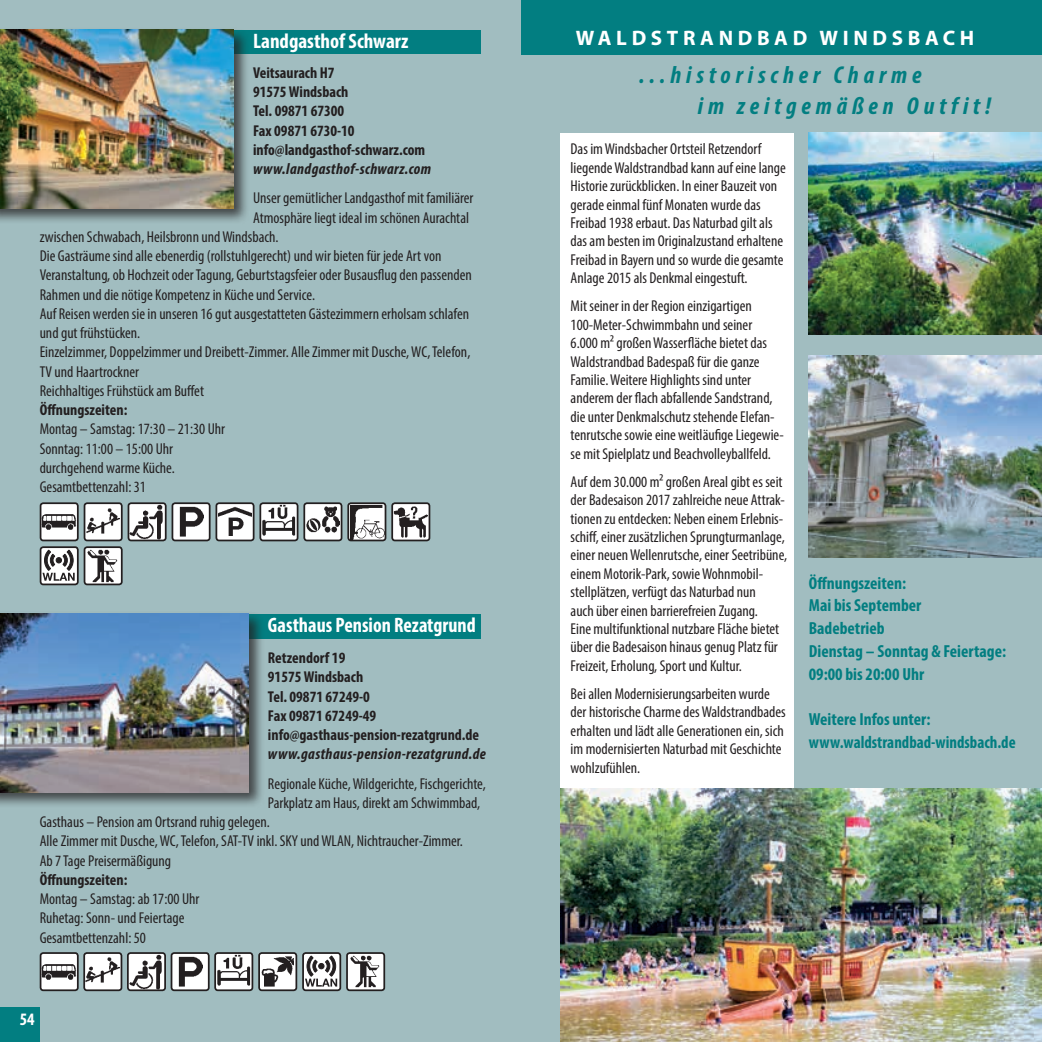
<style>
.page{position:relative;width:1042px;height:1042px;background:#a1bdc0}
.page>*{position:absolute;margin:0;border:0;box-sizing:border-box;transform-origin:0 0}
.t1{font:italic 700 condensed 24.5px/31.5px "Myriad Pro";letter-spacing:.2em;color:#027e81}
.t2{font:700 condensed 21px "Myriad Pro";color:#fff;scale:.96 1}
.t3{font:700 21px "Myriad Pro";letter-spacing:.22em;color:#fff}
.t4{font:700 condensed 21px "Myriad Pro";color:#fff}
.t5{font:700 condensed 17.5px/22.8px "Myriad Pro";color:#027e81}
.t6{font:700 condensed 17.5px "Myriad Pro";color:#fff}
.t7{font:condensed 15.75px/18.4px "Myriad Pro";color:#231f20}
.t8{font:700 condensed 15.75px/19.2px "Myriad Pro";color:#231f20}
.t9{font:italic 700 condensed 15.75px "Myriad Pro";letter-spacing:.025em;color:#231f20}
</style>
<div class="page">
<div style="left:0;top:1007px;width:40px;height:35px;background:#027e81"></div>
<div style="left:40px;top:614px;width:441px;height:24px;background:#027e81"></div>
<div style="left:172px;top:503px;width:38px;height:37px;background:#fff;border-radius:3px"></div>
<img style="left:180px;top:506px;width:24px;height:30px">
<div style="left:172px;top:502px;width:39px;height:39px;border:2px solid #231f20;border-radius:3px"></div>
<div style="left:41px;top:503px;width:37px;height:37px;background:#fff;border-radius:3px"></div>
<img style="left:43px;top:514px;width:33px;height:16px">
<div style="left:40px;top:502px;width:39px;height:39px;border:2px solid #231f20;border-radius:3px"></div>
<div style="left:216px;top:503px;width:38px;height:37px;background:#fff;border-radius:3px"></div>
<img style="left:218px;top:507px;width:33px;height:29px">
<div style="left:215px;top:502px;width:39px;height:39px;border:2px solid #231f20;border-radius:3px"></div>
<div style="left:128px;top:503px;width:38px;height:37px;background:#fff;border-radius:3px"></div>
<img style="left:131px;top:505px;width:32px;height:33px">
<div style="left:128px;top:502px;width:39px;height:39px;border:2px solid #231f20;border-radius:3px"></div>
<div style="left:85px;top:503px;width:37px;height:37px;background:#fff;border-radius:3px"></div>
<img style="left:87px;top:508px;width:33px;height:25px">
<div style="left:84px;top:502px;width:39px;height:39px;border:2px solid #231f20;border-radius:3px"></div>
<img style="left:350px;top:505px;width:33px;height:33px">
<div style="left:347px;top:502px;width:39px;height:39px;border:2px solid #231f20;border-radius:3px"></div>
<div style="left:304px;top:503px;width:37px;height:37px;background:#fff;border-radius:3px"></div>
<img style="left:306px;top:507px;width:33px;height:25px">
<div style="left:303px;top:502px;width:39px;height:39px;border:2px solid #231f20;border-radius:3px"></div>
<div style="left:260px;top:503px;width:38px;height:37px;background:#fff;border-radius:3px"></div>
<img style="left:262px;top:505px;width:33px;height:31px">
<div style="left:259px;top:502px;width:39px;height:39px;border:2px solid #231f20;border-radius:3px"></div>
<svg style="left:392px;top:503px;width:37px;height:37px"></svg>
<img style="left:394px;top:505px;width:33px;height:32px">
<div style="left:391px;top:502px;width:39px;height:39px;border:2px solid #231f20;border-radius:3px"></div>
<div style="left:85px;top:547px;width:37px;height:37px;background:#fff;border-radius:3px"></div>
<img style="left:88px;top:549px;width:29px;height:33px">
<div style="left:84px;top:546px;width:39px;height:39px;border:2px solid #231f20;border-radius:3px"></div>
<div style="left:41px;top:547px;width:37px;height:37px;background:#fff;border-radius:3px"></div>
<svg style="left:43px;top:550px;width:32px;height:31px"></svg>
<div style="left:40px;top:546px;width:39px;height:39px;border:2px solid #231f20;border-radius:3px"></div>
<div style="left:40px;top:30px;width:441px;height:24px;background:#027e81"></div>
<div style="left:0;top:27px;width:250px;height:198px;background:#231f20;opacity:.75"></div>
<img style="left:0;top:30px;width:233px;height:178px">
<div style="left:347px;top:953px;width:37px;height:37px;background:#fff;border-radius:3px"></div>
<img style="left:350px;top:955px;width:30px;height:33px">
<div style="left:346px;top:952px;width:39px;height:39px;border:2px solid #231f20;border-radius:3px"></div>
<svg style="left:303px;top:953px;width:37px;height:37px"></svg>
<svg style="left:305px;top:955px;width:32px;height:31px"></svg>
<div style="left:302px;top:952px;width:39px;height:39px;border:2px solid #231f20;border-radius:3px"></div>
<div style="left:259px;top:953px;width:37px;height:37px;background:#fff;border-radius:3px"></div>
<img style="left:261px;top:956px;width:32px;height:31px">
<div style="left:258px;top:952px;width:39px;height:39px;border:2px solid #231f20;border-radius:3px"></div>
<div style="left:171px;top:953px;width:38px;height:37px;background:#fff;border-radius:3px"></div>
<img style="left:179px;top:956px;width:24px;height:30px">
<div style="left:171px;top:952px;width:39px;height:39px;border:2px solid #231f20;border-radius:3px"></div>
<div style="left:41px;top:953px;width:37px;height:37px;background:#fff;border-radius:3px"></div>
<img style="left:43px;top:964px;width:33px;height:16px">
<div style="left:40px;top:952px;width:39px;height:39px;border:2px solid #231f20;border-radius:3px"></div>
<img style="left:130px;top:955px;width:33px;height:33px">
<div style="left:127px;top:952px;width:39px;height:39px;border:2px solid #231f20;border-radius:3px"></div>
<div style="left:84px;top:953px;width:37px;height:37px;background:#fff;border-radius:3px"></div>
<img style="left:86px;top:958px;width:33px;height:25px">
<div style="left:83px;top:952px;width:39px;height:39px;border:2px solid #231f20;border-radius:3px"></div>
<div style="left:215px;top:953px;width:37px;height:37px;background:#fff;border-radius:3px"></div>
<img style="left:217px;top:955px;width:33px;height:30px">
<div style="left:214px;top:952px;width:39px;height:39px;border:2px solid #231f20;border-radius:3px"></div>
<div style="left:0;top:611px;width:265px;height:198px;background:#231f20;opacity:.75"></div>
<img style="left:0;top:614px;width:248px;height:178px">
<img style="left:809px;top:355px;width:233px;height:202px">
<img style="left:809px;top:133px;width:233px;height:202px">
<div style="left:521px;top:0;width:521px;height:55px;background:#027e81"></div>
<div style="left:561px;top:133px;width:233px;height:659px;background:#fff"></div>
<img style="left:561px;top:789px;width:481px;height:253px">
<h2 class="t4" style="left:253px;top:28px;width:157px">Landgasthof Schwarz</h2>
<p class="t8" style="left:253px;top:63px;width:174px">Veitsaurach H7<br>91575 Windsbach<br>Tel. 09871 67300<br>Fax 09871 6730-10 info@landgasthof-schwarz.com</p>
<p class="t9" style="left:253px;top:159px;width:180px">www.landgasthof-schwarz.com</p>
<p class="t7" style="left:253px;top:189px;width:222px">Unser gemütlicher Landgasthof mit familiärer</p>
<p class="t7" style="left:253px;top:208px;width:217px">Atmosphäre liegt ideal im schönen Aurachtal</p>
<p class="t7" style="left:40px;top:227px;width:240px">zwischen Schwabach, Heilsbronn und Windsbach.</p>
<p class="t7" style="left:40px;top:246px;width:403px">Die Gasträume sind alle ebenerdig (rollstuhlgerecht) und wir bieten für jede Art von</p>
<p class="t7" style="left:40px;top:266px;width:434px">Veranstaltung, ob Hochzeit oder Tagung, Geburtstagsfeier oder Busausflug den passenden</p>
<p class="t7" style="left:40px;top:285px;width:277px">Rahmen und die nötige Kompetenz in Küche und Service.</p>
<p class="t7" style="left:40px;top:304px;width:431px">Auf Reisen werden sie in unseren 16 gut ausgestatteten Gästezimmern erholsam schlafen</p>
<p class="t7" style="left:40px;top:323px;width:102px">und gut frühstücken.</p>
<p class="t7" style="left:40px;top:343px;width:432px">Einzelzimmer, Doppelzimmer und Dreibett-Zimmer. Alle Zimmer mit Dusche, WC, Telefon,</p>
<p class="t7" style="left:40px;top:362px;width:101px">TV und Haartrockner</p>
<p class="t7" style="left:40px;top:381px;width:166px">Reichhaltiges Frühstück am Buffet</p>
<p class="t8" style="left:40px;top:400px;width:89px">Öffnungszeiten:</p>
<p class="t7" style="left:40px;top:419px;width:187px;line-height:19.2px">Montag – Samstag: 17:30 – 21:30 Uhr<br>Sonntag: 11:00 – 15:00 Uhr durchgehend warme Küche.<br>Gesamtbettenzahl: 31</p>
<h2 class="t2" style="left:268px;top:612px;width:218px">Gasthaus Pension Rezatgrund</h2>
<p class="t8" style="left:268px;top:648px;width:213px">Retzendorf 19<br>91575 Windsbach<br>Tel. 09871 67249-0<br>Fax 09871 67249-49 info@gasthaus-pension-rezatgrund.de</p>
<p class="t9" style="left:268px;top:744px;width:219px">www.gasthaus-pension-rezatgrund.de</p>
<p class="t7" style="left:268px;top:774px;width:219px">Regionale Küche, Wildgerichte, Fischgerichte,</p>
<p class="t7" style="left:268px;top:793px;width:214px">Parkplatz am Haus, direkt am Schwimmbad,</p>
<p class="t7" style="left:40px;top:812px;width:232px">Gasthaus – Pension am Ortsrand ruhig gelegen.</p>
<p class="t7" style="left:40px;top:832px;width:425px">Alle Zimmer mit Dusche, WC, Telefon, SAT-TV inkl. SKY und WLAN, Nichtraucher-Zimmer.</p>
<p class="t7" style="left:40px;top:851px;width:133px">Ab 7 Tage Preisermäßigung</p>
<p class="t8" style="left:40px;top:870px;width:89px">Öffnungszeiten:</p>
<p class="t7" style="left:40px;top:889px;width:161px;line-height:19.2px">Montag – Samstag: ab 17:00 Uhr<br>Ruhetag: Sonn- und Feiertage<br>Gesamtbettenzahl: 50</p>
<p class="t6" style="left:20px;top:1008px;width:16px">54</p>
<h2 class="t3" style="left:576px;top:24px;width:144px">WA LDS TRANDBAD</h2>
<h2 class="t3" style="left:819px;top:24px;width:52px">WINDSBA</h2>
<h2 class="t3" style="left:943px;top:24px;width:33px">CH</h2>
<h1 class="t1" style="left:698px;top:58px;width:295px;text-indent:-59px">...historischer Charme<br>im zeitgemäßen Outfit!</h1>
<p class="t7" style="left:570px;top:140px;width:217px">Das im Windsbacher Ortsteil Retzendorf liegende Waldstrandbad kann auf eine lange Historie zurückblicken. In einer Bauzeit von gerade einmal fünf Monaten wurde das Freibad 1938 erbaut. Das Naturbad gilt als das am besten im Originalzustand erhaltene Freibad in Bayern und so wurde die gesamte Anlage 2015 als Denkmal eingestuft.</p>
<p class="t7" style="left:570px;top:297px;width:215px">Mit seiner in der Region einzigartigen 100-Meter-Schwimmbahn und seiner<br>6.000 m² großen Wasserfläche bietet das Waldstrandbad Badespaß für die ganze Familie. Weitere Highlights sind unter anderem der flach abfallende Sandstrand, die unter Denkmalschutz stehende Elefan&shy;tenrutsche sowie eine weitläufige Liegewie&shy;se mit Spielplatz und Beachvolleyballfeld.</p>
<p class="t7" style="left:570px;top:472px;width:218px">Auf dem 30.000 m² großen Areal gibt es seit der Badesaison 2017 zahlreiche neue Attrak&shy;tionen zu entdecken: Neben einem Erlebnis&shy;schiff, einer zusätzlichen Sprungturmanlage, einer neuen Wellenrutsche, einer Seetribüne, einem Motorik-Park, sowie Wohnmobil&shy;stellplätzen, verfügt das Naturbad nun<br>auch über einen barrierefreien Zugang.<br>Eine multifunktional nutzbare Fläche bietet über die Badesaison hinaus genug Platz für Freizeit, Erholung, Sport und Kultur.</p>
<p class="t7" style="left:570px;top:684px;width:217px">Bei allen Modernisierungsarbeiten wurde der historische Charme des Waldstrandbades erhalten und lädt alle Generationen ein, sich im modernisierten Naturbad mit Geschichte wohlzufühlen.</p>
<p class="t5" style="left:809px;top:571px;width:199px">Öffnungszeiten:<br>Mai bis September<br>Badebetrieb<br>Dienstag – Sonntag &amp; Feiertage:<br>09:00 bis 20:00 Uhr</p>
<p class="t5" style="left:809px;top:707px;width:208px">Weitere Infos unter: www.waldstrandbad-windsbach.de</p>
</div>
